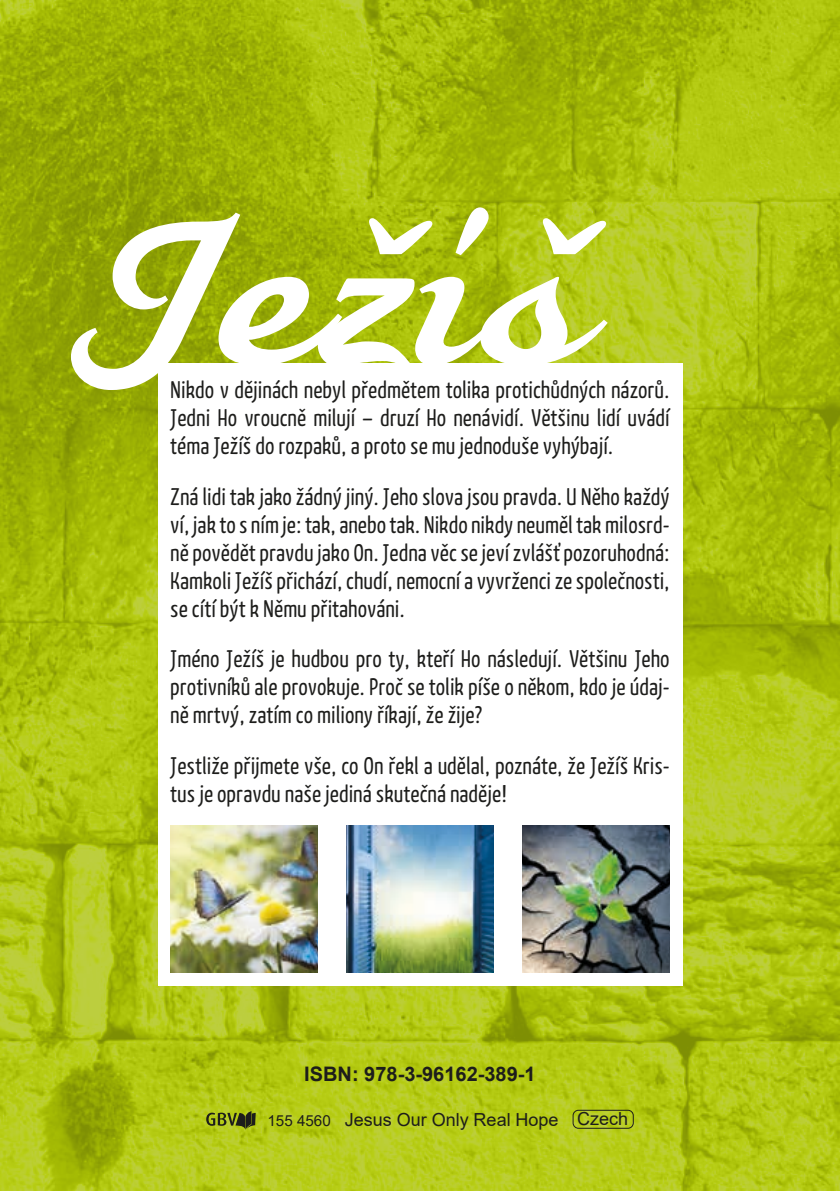
<style>
.page{position:relative;width:840px;height:1191px;background:#fff}
.page>*{position:absolute;margin:0;border:0;box-sizing:border-box;transform-origin:0 0}
.t1{font:200px "Mahalia";color:#fff}
.t2{font:24px/28px "Kava Pro";color:#1d1d1b;text-align:justify}
.t3{font:700 20px "Arial";color:#1d1d1b}
.t4{font:18px "Arial";color:#1d1d1b}
.s1{font-size:15.2px}
</style>
<div class="page">
<img style="left:0;top:0;width:839px;height:1191px">
<div style="left:158px;top:363px;width:523px;height:622px;background:#fff"></div>
<svg style="left:206px;top:1111px;width:49px;height:19px"></svg>
<div style="left:572px;top:1109px;width:61px;height:19px;border:1px solid #1d1d1b;border-radius:5px"></div>
<img style="left:170px;top:825px;width:147px;height:147px">
<img style="left:346px;top:825px;width:147px;height:147px">
<img style="left:522px;top:825px;width:147px;height:147px">
<h1 class="t1" style="left:71px;top:152px;width:511px">Ježíš</h1>
<p class="t2" style="left:170px;top:375px;width:500px">Nikdo v dějinách nebyl předmětem tolika protichůdných názorů.<br>Jedni Ho vroucně milují – druzí Ho nenávidí. Většinu lidí uvádí téma Ježíš do rozpaků, a proto se mu jednoduše vyhýbají.</p>
<p class="t2" style="left:170px;top:481px;width:501px">Zná lidi tak jako žádný jiný. Jeho slova jsou pravda. U Něho každý ví, jak to s ním je: tak, anebo tak. Nikdo nikdy neuměl tak milosrd&shy;ně povědět pravdu jako On. Jedna věc se jeví zvlášť pozoruhodná:<br>Kamkoli Ježíš přichází, chudí, nemocní a vyvrženci ze společnosti, se cítí být k Němu přitahováni.</p>
<p class="t2" style="left:170px;top:644px;width:500px">Jméno Ježíš je hudbou pro ty, kteří Ho následují. Většinu Jeho protivníků ale provokuje. Proč se tolik píše o někom, kdo je údaj&shy;ně mrtvý, zatím co miliony říkají, že žije?</p>
<p class="t2" style="left:170px;top:751px;width:501px">Jestliže přijmete vše, co On řekl a udělal, poznáte, že Ježíš Kris&shy;tus je opravdu naše jediná skutečná naděje!</p>
<p class="t3" style="left:304px;top:1060px;width:233px">ISBN: 978-3-96162-389-1</p>
<p class="t4" style="left:267px;top:1107px;width:362px"><span class="s1">155 4560</span> Jesus Our Only Real Hope Czech</p>
</div>
